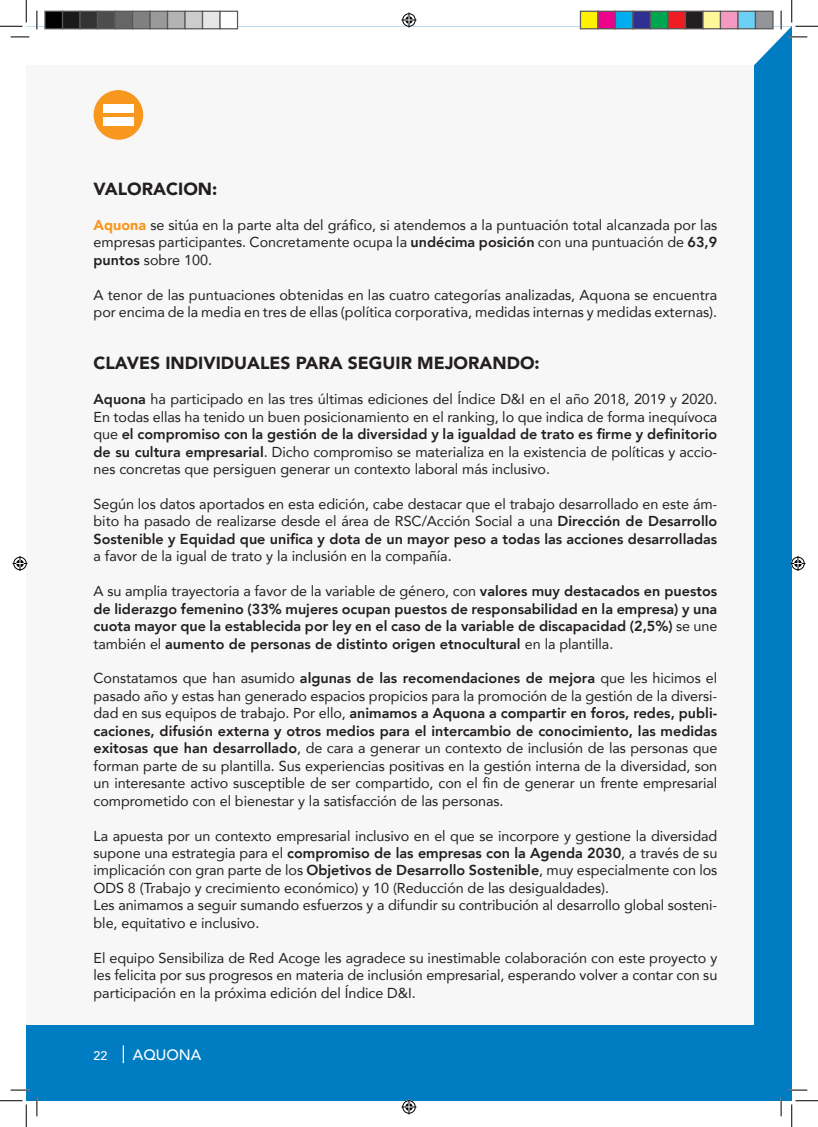
<style>
.page{position:relative;width:818px;height:1127px;background:#fff}
.page>*{position:absolute;margin:0;border:0;box-sizing:border-box;transform-origin:0 0}
.t1{font:900 17.5px "Avenir";color:#231f20}
.t2{font:500 15px "Avenir";color:#fff}
.t3{font:14.38px/17.4px "Avenir";letter-spacing:-.005em;color:#231f20;text-align:justify}
.t4{font:800 14.38px/17.4px "Avenir";color:#231f20;text-align:justify}
.t5{font:500 12.5px "Avenir";color:#fff}
.s1{font-weight:900;color:#f7971d}
.s2{font-weight:800}
.s3{font-weight:400}
</style>
<div class="page">
<div style="left:26px;top:26px;width:766px;height:1074px;background:#007cc2"></div>
<div style="left:26px;top:26px;width:765px;height:39px;background:#fff"></div>
<div style="left:26px;top:65px;width:728px;height:959px;background:#f7f7f8"></div>
<div style="left:94px;top:90px;width:49px;height:50px;background:#f7971d;border-radius:50%"></div>
<div style="left:103px;top:104px;width:31px;height:8px;background:#fff"></div>
<div style="left:103px;top:117px;width:31px;height:9px;background:#fff"></div>
<svg style="left:123px;top:1045px;width:1px;height:17px"></svg>
<svg style="left:11px;top:36px;width:18px;height:2px"></svg>
<svg style="left:788px;top:36px;width:19px;height:2px"></svg>
<svg style="left:11px;top:1089px;width:18px;height:1px"></svg>
<svg style="left:788px;top:1089px;width:19px;height:1px"></svg>
<svg style="left:36px;top:11px;width:2px;height:18px"></svg>
<svg style="left:36px;top:1097px;width:2px;height:18px"></svg>
<svg style="left:780px;top:11px;width:2px;height:18px"></svg>
<svg style="left:780px;top:1097px;width:2px;height:18px"></svg>
<svg style="left:0;top:0;width:27px;height:27px"></svg>
<svg style="left:0;top:1100px;width:27px;height:26px"></svg>
<svg style="left:791px;top:0;width:27px;height:27px"></svg>
<svg style="left:791px;top:1100px;width:27px;height:26px"></svg>
<svg style="left:401px;top:13px;width:15px;height:15px"></svg>
<svg style="left:401px;top:1099px;width:15px;height:15px"></svg>
<svg style="left:13px;top:556px;width:15px;height:15px"></svg>
<svg style="left:790px;top:556px;width:15px;height:15px"></svg>
<div style="left:45px;top:11px;width:18px;height:18px;background:#000"></div>
<div style="left:44px;top:11px;width:19px;height:18px;border:1px solid #595959"></div>
<div style="left:63px;top:11px;width:17px;height:18px;background:#1a1a1a"></div>
<div style="left:62px;top:11px;width:19px;height:18px;border:1px solid #595959"></div>
<div style="left:80px;top:11px;width:18px;height:18px;background:#333"></div>
<div style="left:79px;top:11px;width:19px;height:18px;border:1px solid #595959"></div>
<div style="left:98px;top:11px;width:17px;height:18px;background:#4d4d4d"></div>
<div style="left:97px;top:11px;width:19px;height:18px;border:1px solid #595959"></div>
<div style="left:115px;top:11px;width:18px;height:18px;background:#666"></div>
<div style="left:114px;top:11px;width:19px;height:18px;border:1px solid #595959"></div>
<div style="left:133px;top:11px;width:17px;height:18px;background:#808080"></div>
<div style="left:132px;top:11px;width:19px;height:18px;border:1px solid #595959"></div>
<div style="left:150px;top:11px;width:18px;height:18px;background:#999"></div>
<div style="left:149px;top:11px;width:19px;height:18px;border:1px solid #595959"></div>
<div style="left:168px;top:11px;width:17px;height:18px;background:#b3b3b3"></div>
<div style="left:167px;top:11px;width:19px;height:18px;border:1px solid #595959"></div>
<div style="left:185px;top:11px;width:18px;height:18px;background:#ccc"></div>
<div style="left:184px;top:11px;width:19px;height:18px;border:1px solid #595959"></div>
<div style="left:203px;top:11px;width:17px;height:18px;background:#e6e6e6"></div>
<div style="left:202px;top:11px;width:19px;height:18px;border:1px solid #595959"></div>
<div style="left:220px;top:11px;width:18px;height:18px;background:#fff"></div>
<div style="left:219px;top:11px;width:19px;height:18px;border:1px solid #595959"></div>
<div style="left:580px;top:11px;width:18px;height:18px;background:#fff101"></div>
<div style="left:580px;top:11px;width:18px;height:18px;border:1px solid #595959"></div>
<div style="left:598px;top:11px;width:17px;height:18px;background:#ed028c"></div>
<div style="left:597px;top:11px;width:19px;height:18px;border:1px solid #595959"></div>
<div style="left:615px;top:11px;width:18px;height:18px;background:#00aeef"></div>
<div style="left:615px;top:11px;width:18px;height:18px;border:1px solid #595959"></div>
<div style="left:633px;top:11px;width:17px;height:18px;background:#2e3092"></div>
<div style="left:632px;top:11px;width:19px;height:18px;border:1px solid #595959"></div>
<div style="left:650px;top:11px;width:18px;height:18px;background:#00a54f"></div>
<div style="left:650px;top:11px;width:18px;height:18px;border:1px solid #595959"></div>
<div style="left:668px;top:11px;width:17px;height:18px;background:#ee1d23"></div>
<div style="left:667px;top:11px;width:19px;height:18px;border:1px solid #595959"></div>
<div style="left:685px;top:11px;width:18px;height:18px;background:#231f20"></div>
<div style="left:685px;top:11px;width:18px;height:18px;border:1px solid #595959"></div>
<div style="left:703px;top:11px;width:17px;height:18px;background:#fff79a"></div>
<div style="left:702px;top:11px;width:19px;height:18px;border:1px solid #595959"></div>
<div style="left:720px;top:11px;width:18px;height:18px;background:#f499c2"></div>
<div style="left:720px;top:11px;width:18px;height:18px;border:1px solid #595959"></div>
<div style="left:738px;top:11px;width:17px;height:18px;background:#6bcff6"></div>
<div style="left:737px;top:11px;width:19px;height:18px;border:1px solid #595959"></div>
<div style="left:755px;top:11px;width:18px;height:18px;background:#939598"></div>
<div style="left:755px;top:11px;width:18px;height:18px;border:1px solid #595959"></div>
<p class="t1" style="left:94px;top:174px;width:125px">VALORACION:</p>
<p class="t3" style="left:94px;top:215px;width:625px"><span class="s1">Aquona</span> se sitúa en la parte alta del gráfico, si atendemos a la puntuación total alcanzada por las empresas participantes. Concretamente ocupa la <span class="s2">undécima posición</span> con una puntuación de <span class="s2">63,9 puntos</span> sobre 100.</p>
<p class="t3" style="left:94px;top:285px;width:625px">A tenor de las puntuaciones obtenidas en las cuatro categorías analizadas, Aquona se encuentra por encima de la media en tres de ellas (política corporativa, medidas internas y medidas externas).</p>
<p class="t1" style="left:94px;top:348px;width:448px">CLAVES INDIVIDUALES PARA SEGUIR MEJORANDO:</p>
<p class="t3" style="left:94px;top:390px;width:625px"><span class="s2">Aquona</span> ha participado en las tres últimas ediciones del Índice D&amp;I en el año 2018, 2019 y 2020.<br>En todas ellas ha tenido un buen posicionamiento en el ranking, lo que indica de forma inequívoca que <span class="s2">el compromiso con la gestión de la diversidad y la igualdad de trato es firme y definitorio de su cultura empresarial</span>. Dicho compromiso se materializa en la existencia de políticas y accio&shy;nes concretas que persiguen generar un contexto laboral más inclusivo.</p>
<p class="t3" style="left:94px;top:494px;width:625px">Según los datos aportados en esta edición, cabe destacar que el trabajo desarrollado en este ám&shy;bito ha pasado de realizarse desde el área de RSC/Acción Social a una <span class="s2">Dirección de Desarrollo Sostenible y Equidad que unifica y dota de un mayor peso a todas las acciones desarrolladas</span></p>
<p class="t3" style="left:94px;top:547px;width:360px">a favor de la igual de trato y la inclusión en la compañía.</p>
<p class="t4" style="left:94px;top:582px;width:625px"><span class="s3">A su amplia trayectoria a favor de la variable de género, con</span> valores muy destacados en puestos de liderazgo femenino (33% mujeres ocupan puestos de responsabilidad en la empresa) y una cuota mayor que la establecida por ley en el caso de la variable de discapacidad (2,5%) <span class="s3">se une también el</span> aumento de personas de distinto origen etnocultural <span class="s3">en la plantilla.</span></p>
<p class="t3" style="left:94px;top:669px;width:625px">Constatamos que han asumido <span class="s2">algunas de las recomendaciones de mejora</span> que les hicimos el pasado año y estas han generado espacios propicios para la promoción de la gestión de la diversi&shy;dad en sus equipos de trabajo. Por ello, <span class="s2">animamos a Aquona a compartir en foros, redes, publi&shy;caciones, difusión externa y otros medios para el intercambio de conocimiento, las medidas exitosas que han desarrollado</span>, de cara a generar un contexto de inclusión de las personas que forman parte de su plantilla. Sus experiencias positivas en la gestión interna de la diversidad, son un interesante activo susceptible de ser compartido, con el fin de generar un frente empresarial comprometido con el bienestar y la satisfacción de las personas.</p>
<p class="t3" style="left:94px;top:826px;width:625px;text-align:left">La apuesta por un contexto empresarial inclusivo en el que se incorpore y gestione la diversidad supone una estrategia para el <span class="s2">compromiso de las empresas con la Agenda 2030</span>, a través de su implicación con gran parte de los <span class="s2">Objetivos de Desarrollo Sostenible</span>, muy especialmente con los ODS 8 (Trabajo y crecimiento económico) y 10 (Reducción de las desigualdades).<br>Les animamos a seguir sumando esfuerzos y a difundir su contribución al desarrollo global sosteni&shy;ble, equitativo e inclusivo.</p>
<p class="t3" style="left:94px;top:948px;width:625px">El equipo Sensibiliza de Red Acoge les agradece su inestimable colaboración con este proyecto y les felicita por sus progresos en materia de inclusión empresarial, esperando volver a contar con su participación en la próxima edición del Índice D&amp;I.</p>
<p class="t5" style="left:94px;top:1044px;width:15px">22</p>
<p class="t2" style="left:133px;top:1041px;width:70px">AQUONA</p>
</div>
